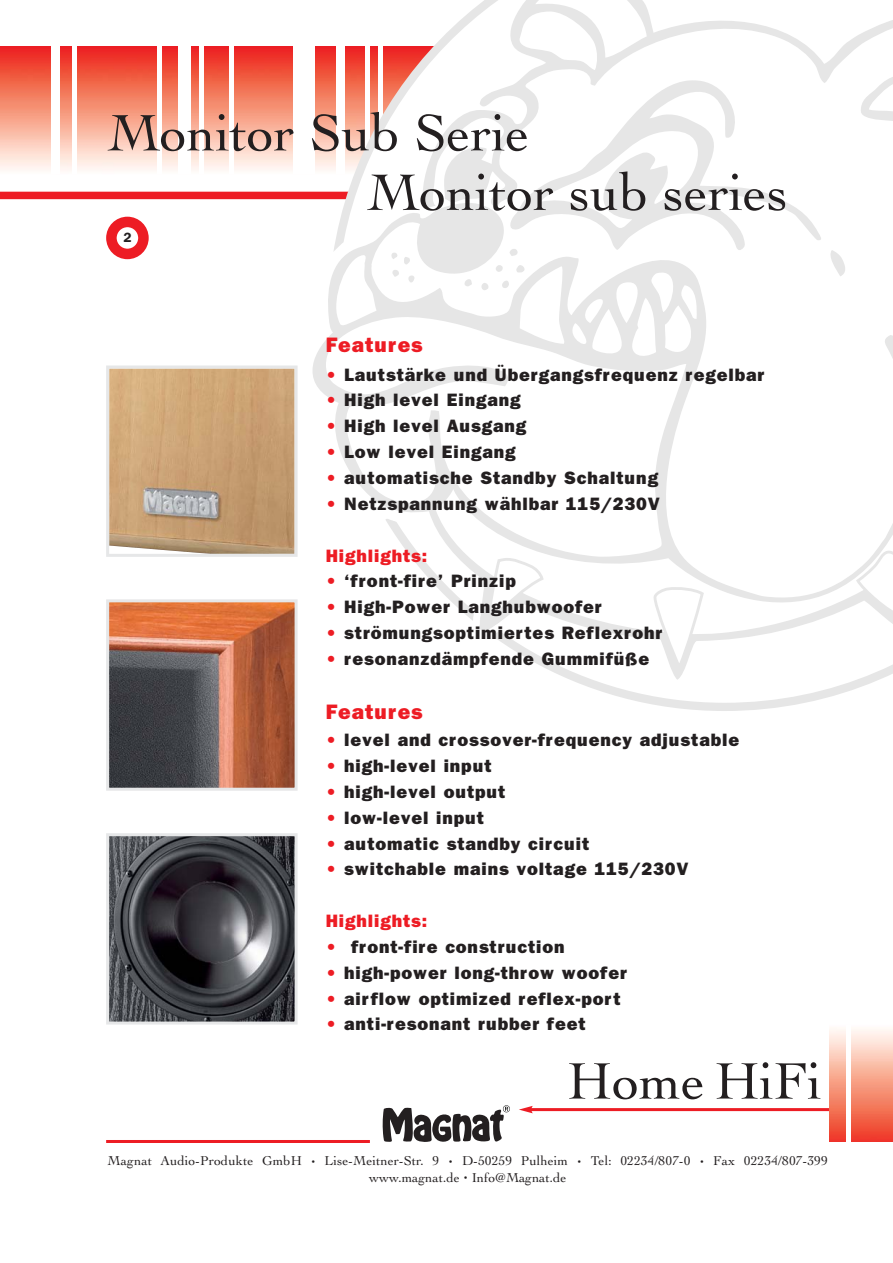
<style>
.page{position:relative;width:893px;height:1263px;background:#fff}
.page>*{position:absolute;margin:0;border:0;box-sizing:border-box;transform-origin:0 0}
.t1{font:54px "Cochin";color:#231f20}
.t2{font:800 21px "Franklin Gothic";letter-spacing:.05em;color:#ed1c24}
.t3{font:800 18px "Franklin Gothic";letter-spacing:.05em;color:#231f20}
.t4{font:800 18px "Franklin Gothic";letter-spacing:.05em;color:#ed1c24}
.t5{font:13.5px/16.2px "Cochin";letter-spacing:.01em;color:#231f20;text-align:center}
.t6{font:600 13.5px "Franklin Gothic";color:#231f20}
.s1{color:#ed1c24}
.s2{font-size:7.5px}
</style>
<div class="page">
<img style="left:0;top:47px;width:293px;height:123px">
<div style="left:51px;top:47px;width:8px;height:127px;background:#fff"></div>
<hr style="left:72px;top:47px;width:4px;height:127px;background:#fff">
<hr style="left:157px;top:47px;width:4px;height:127px;background:#fff">
<div style="left:178px;top:47px;width:13px;height:127px;background:#fff"></div>
<hr style="left:200px;top:47px;width:4px;height:127px;background:#fff">
<div style="left:229px;top:47px;width:5px;height:127px;background:#fff"></div>
<div style="left:0;top:192px;width:382px;height:7px;background:#ed1c24"></div>
<hr style="left:530px;top:1108px;width:362px;height:3px;background:#ed1c24">
<svg style="left:519px;top:1106px;width:13px;height:7px"></svg>
<svg style="left:106px;top:217px;width:43px;height:42px"></svg>
<svg style="left:572px;top:680px;width:305px;height:31px"></svg>
<svg style="left:301px;top:0;width:591px;height:680px"></svg>
<svg style="left:317px;top:311px;width:119px;height:252px"></svg>
<svg style="left:868px;top:79px;width:24px;height:45px"></svg>
<svg style="left:517px;top:0;width:129px;height:70px"></svg>
<svg style="left:436px;top:124px;width:456px;height:530px"></svg>
<svg style="left:854px;top:549px;width:38px;height:69px"></svg>
<svg style="left:653px;top:586px;width:52px;height:87px"></svg>
<svg style="left:463px;top:556px;width:82px;height:88px"></svg>
<svg style="left:375px;top:506px;width:37px;height:18px"></svg>
<svg style="left:325px;top:238px;width:51px;height:88px"></svg>
<div style="left:335px;top:248px;width:10px;height:10px;background:#fff;border-radius:50%"></div>
<hr style="left:106px;top:1140px;width:264px;height:3px;background:#ed1c24">
<svg style="left:382px;top:1105px;width:128px;height:37px"></svg>
<img style="left:829px;top:1029px;width:63px;height:112px">
<hr style="left:846px;top:1025px;width:4px;height:116px;background:#fff">
<img style="left:110px;top:370px;width:183px;height:183px">
<div style="left:106px;top:366px;width:191px;height:191px;border:3px solid #e6e7e8"></div>
<img style="left:110px;top:603px;width:183px;height:184px">
<div style="left:106px;top:599px;width:191px;height:192px;border:3px solid #e6e7e8"></div>
<img style="left:110px;top:837px;width:183px;height:184px">
<div style="left:106px;top:833px;width:191px;height:192px;border:3px solid #e6e7e8"></div>
<h1 class="t1" style="left:108px;top:112px;width:423px">Monitor Sub Serie</h1>
<p class="t6" style="left:123px;top:233px;width:10px">2</p>
<h1 class="t1" style="left:367px;top:171px;width:422px">Monitor sub series</h1>
<p class="t2" style="left:326px;top:338px;width:98px">Features</p>
<p class="t3" style="left:326px;top:368px;width:440px"><span class="s1">•</span> Lautstärke und Übergangsfrequenz regelbar</p>
<p class="t3" style="left:326px;top:394px;width:196px"><span class="s1">•</span> High level Eingang</p>
<p class="t3" style="left:326px;top:420px;width:202px"><span class="s1">•</span> High level Ausgang</p>
<p class="t3" style="left:326px;top:446px;width:191px"><span class="s1">•</span> Low level Eingang</p>
<p class="t3" style="left:326px;top:472px;width:334px"><span class="s1">•</span> automatische Standby Schaltung</p>
<p class="t3" style="left:326px;top:497px;width:335px"><span class="s1">•</span> Netzspannung wählbar 115/230V</p>
<p class="t4" style="left:326px;top:549px;width:103px">Highlights:</p>
<p class="t3" style="left:326px;top:575px;width:192px"><span class="s1">•</span> ‘front-fire’ Prinzip</p>
<p class="t3" style="left:326px;top:601px;width:277px"><span class="s1">•</span> High-Power Langhubwoofer</p>
<p class="t3" style="left:326px;top:627px;width:338px"><span class="s1">•</span> strömungsoptimiertes Reflexrohr</p>
<p class="t3" style="left:326px;top:653px;width:325px"><span class="s1">•</span> resonanzdämpfende Gummifüße</p>
<p class="t2" style="left:326px;top:704px;width:98px">Features</p>
<p class="t3" style="left:326px;top:734px;width:415px"><span class="s1">•</span> level and crossover-frequency adjustable</p>
<p class="t3" style="left:326px;top:760px;width:167px"><span class="s1">•</span> high-level input</p>
<p class="t3" style="left:326px;top:785px;width:181px"><span class="s1">•</span> high-level output</p>
<p class="t3" style="left:326px;top:811px;width:160px"><span class="s1">•</span> low-level input</p>
<p class="t3" style="left:326px;top:837px;width:265px"><span class="s1">•</span> automatic standby circuit</p>
<p class="t3" style="left:326px;top:863px;width:364px"><span class="s1">•</span> switchable mains voltage 115/230V</p>
<p class="t4" style="left:326px;top:915px;width:103px">Highlights:</p>
<p class="t3" style="left:326px;top:941px;width:240px"><span class="s1">•</span> front-fire construction</p>
<p class="t3" style="left:326px;top:966px;width:303px"><span class="s1">•</span> high-power long-throw woofer</p>
<p class="t3" style="left:326px;top:992px;width:296px"><span class="s1">•</span> airflow optimized reflex-port</p>
<p class="t3" style="left:326px;top:1018px;width:261px"><span class="s1">•</span> anti-resonant rubber feet</p>
<h1 class="t1" style="left:567px;top:1060px;width:256px">Home HiFi</h1>
<p class="t5" style="left:108px;top:1154px;width:721px">Magnat Audio-Produkte GmbH <span class="s2">•</span> Lise-Meitner-Str. 9 <span class="s2">•</span> D-50259 Pulheim <span class="s2">•</span> Tel: 02234/807-0 <span class="s2">•</span> Fax 02234/807-399 www.magnat.de <span class="s2">•</span> Info@Magnat.de</p>
</div>
